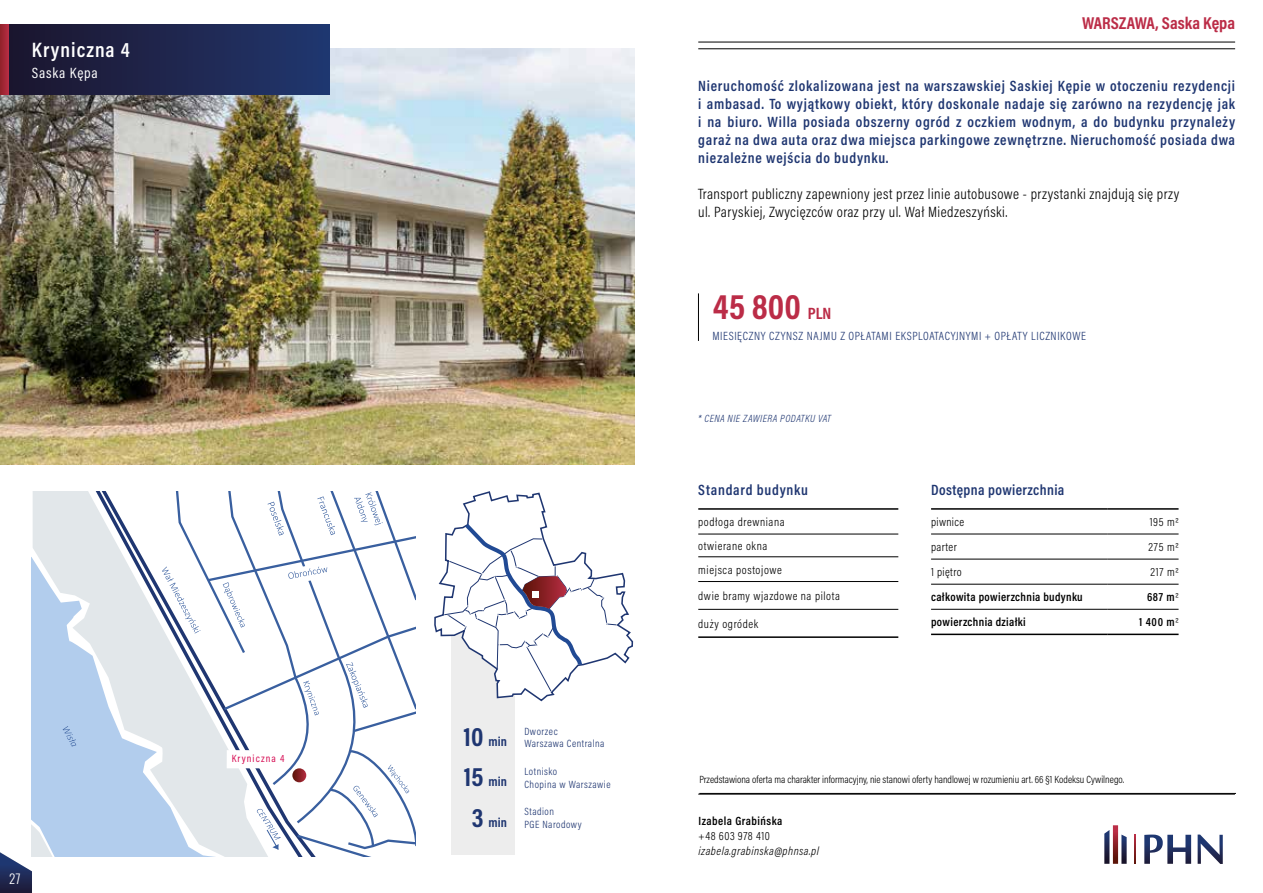
<style>
.page{position:relative;width:1263px;height:893px;background:#fff}
.page>*{position:absolute;margin:0;border:0;box-sizing:border-box;transform-origin:0 0}
.t1{font:700 36px "Acumin Pro Cond";color:#bb2c47}
.t2{font:600 21px "Acumin Pro Cond";letter-spacing:.05em;color:#fff}
.t3{font:700 17.4px "Acumin Pro Cond";color:#bb2c47}
.t4{font:600 15px/18px "Acumin Pro Cond";letter-spacing:.05em;color:#1f3671;text-align:justify}
.t5{font:300 15px/18px "Acumin Pro Cond";letter-spacing:.03em;color:#000}
.t6{font:600 15px "Acumin Pro Cond";letter-spacing:.025em;color:#1f3671}
.t7{font:15px "Acumin Pro Cond";letter-spacing:.05em;color:#fff}
.t8{font:700 13.2px "Acumin Pro Cond";color:#1f3671}
.t9{font:300 12.9px "Oswald";color:#fff}
.t10{font:300 12px/23.9px "Acumin Pro Cond";letter-spacing:.05em;color:#000}
.t11{font:600 12px "Acumin Pro Cond";letter-spacing:.03em;color:#000}
.t12{font:300 12px "Acumin Pro Cond";letter-spacing:.05em;color:#1f3671}
.t13{font:italic 300 12px "Acumin Pro Cond";letter-spacing:.04em;color:#000}
.t14{font:300 12px "Acumin Pro Cond";letter-spacing:.03em;color:#000}
.t15{font:300 10.5px "Acumin Pro Cond";color:#000}
.t16{font:300 10.5px/12.6px "Acumin Pro Cond";letter-spacing:.05em;color:#1f3671}
.t17{font:italic 300 10.5px "Acumin Pro Cond";letter-spacing:.05em;color:#1f3671}
.t18{font:10.5px "Acumin Pro Cond";letter-spacing:.105em;color:#d60b52}
.s1{font-size:27px}
.s2{font-size:16.5px}
.s3{font-weight:300}
</style>
<div class="page">
<svg style="left:1134px;top:834px;width:1px;height:30px"></svg>
<svg style="left:1104px;top:830px;width:5px;height:34px"></svg>
<svg style="left:1113px;top:825px;width:5px;height:39px"></svg>
<svg style="left:1121px;top:835px;width:6px;height:29px"></svg>
<svg style="left:1144px;top:835px;width:47px;height:29px"></svg>
<svg style="left:1197px;top:834px;width:26px;height:30px"></svg>
<hr style="left:698px;top:42px;width:537px;height:1px;background:#000">
<hr style="left:699px;top:793px;width:537px;height:1px;background:#000">
<img style="left:0;top:49px;width:634px;height:416px">
<div style="left:0;top:24px;width:330px;height:71px;background:linear-gradient(to right,#1c142b,#21376f)"></div>
<svg style="left:0;top:24px;width:9px;height:71px"></svg>
<hr style="left:931px;top:508px;width:177px;height:2px;background:#000">
<hr style="left:1108px;top:508px;width:70px;height:2px;background:#000">
<hr style="left:931px;top:634px;width:177px;height:1px;background:#000">
<hr style="left:1108px;top:634px;width:70px;height:1px;background:#000">
<hr style="left:931px;top:534px;width:177px;height:1px;background:#000">
<hr style="left:1108px;top:534px;width:70px;height:1px;background:#000">
<hr style="left:931px;top:559px;width:177px;height:1px;background:#000">
<hr style="left:1108px;top:559px;width:70px;height:1px;background:#000">
<hr style="left:931px;top:584px;width:177px;height:1px;background:#000">
<hr style="left:1108px;top:584px;width:70px;height:1px;background:#000">
<hr style="left:931px;top:609px;width:177px;height:1px;background:#000">
<hr style="left:1108px;top:609px;width:70px;height:1px;background:#000">
<hr style="left:698px;top:508px;width:200px;height:2px;background:#000">
<hr style="left:698px;top:636px;width:200px;height:2px;background:#000">
<hr style="left:698px;top:534px;width:200px;height:1px;background:#000">
<hr style="left:698px;top:556px;width:200px;height:1px;background:#000">
<hr style="left:698px;top:581px;width:200px;height:1px;background:#000">
<hr style="left:698px;top:609px;width:200px;height:1px;background:#000">
<div style="left:451px;top:607px;width:63px;height:248px;background:#ededed"></div>
<svg style="left:33px;top:491px;width:129px;height:365px;background:#cbdaeb"></svg>
<svg style="left:0;top:823px;width:55px;height:70px"></svg>
<svg style="left:63px;top:726px;width:13px;height:20px"></svg>
<svg style="left:162px;top:491px;width:254px;height:365px"></svg>
<hr style="left:698px;top:49px;width:537px;height:1px;background:#000">
<svg style="left:434px;top:491px;width:200px;height:211px"></svg>
<hr style="left:698px;top:293px;width:1px;height:48px;background:#000">
<hr style="left:698px;top:794px;width:537px;height:1px;background:#000">
<h2 class="t2" style="left:32px;top:36px;width:99px">Kryniczna 4</h2>
<p class="t7" style="left:32px;top:63px;width:67px">Saska Kępa</p>
<p class="t9" style="left:9px;top:867px;width:13px">27</p>
<p class="t18" style="left:232px;top:752px;width:54px">Kryniczna 4</p>
<p class="t8" style="left:464px;top:732px;width:45px"><span class="s1">10</span> min</p>
<p class="t8" style="left:464px;top:773px;width:44px"><span class="s1">15</span> min</p>
<p class="t8" style="left:472px;top:813px;width:37px"><span class="s1">3</span> min</p>
<p class="t16" style="left:524px;top:725px;width:82px">Dworzec<br>Warszawa Centralna</p>
<p class="t16" style="left:524px;top:765px;width:88px">Lotnisko<br>Chopina w Warszawie</p>
<p class="t16" style="left:524px;top:805px;width:59px">Stadion<br>PGE Narodowy</p>
<p class="t3" style="left:1082px;top:12px;width:154px">WARSZAWA, Saska Kępa</p>
<p class="t4" style="left:698px;top:76px;width:538px">Nieruchomość zlokalizowana jest na warszawskiej Saskiej Kępie w otoczeniu rezydencji i ambasad. To wyjątkowy obiekt, który doskonale nadaje się zarówno na rezydencję jak i na biuro. Willa posiada obszerny ogród z oczkiem wodnym, a do budynku przynależy garaż na dwa auta oraz dwa miejsca parkingowe zewnętrzne. Nieruchomość posiada dwa niezależne wejścia do budynku.</p>
<p class="t5" style="left:698px;top:184px;width:483px">Transport publiczny zapewniony jest przez linie autobusowe - przystanki znajdują się przy ul. Paryskiej, Zwycięzców oraz przy ul. Wał Miedzeszyński.</p>
<h1 class="t1" style="left:713px;top:283px;width:120px">45 800 <span class="s2">PLN</span></h1>
<p class="t12" style="left:712px;top:328px;width:375px">MIESIĘCZNY CZYNSZ NAJMU Z OPŁATAMI EKSPLOATACYJNYMI + OPŁATY LICZNIKOWE</p>
<p class="t17" style="left:698px;top:412px;width:134px">* CENA NIE ZAWIERA PODATKU VAT</p>
<p class="t4" style="left:698px;top:480px;width:111px">Standard budynku</p>
<p class="t10" style="left:698px;top:510px;width:88px">podłoga drewniana otwierane okna miejsca postojowe</p>
<p class="t10" style="left:698px;top:584px;width:143px">dwie bramy wjazdowe na pilota</p>
<p class="t10" style="left:698px;top:611px;width:62px">duży ogródek</p>
<p class="t6" style="left:931px;top:480px;width:135px">Dostępna powierzchnia</p>
<p class="t14" style="left:931px;top:514px;width:35px">piwnice</p>
<p class="t10" style="left:1150px;top:510px;width:30px">195 m2</p>
<p class="t10" style="left:931px;top:535px;width:27px">parter</p>
<p class="t10" style="left:1148px;top:535px;width:32px">275 m2</p>
<p class="t10" style="left:931px;top:560px;width:32px">1 piętro</p>
<p class="t10" style="left:1150px;top:560px;width:29px">217 m2</p>
<p class="t11" style="left:931px;top:589px;width:153px">całkowita powierzchnia budynku</p>
<p class="t11" style="left:1147px;top:589px;width:33px">687 m<span class="s3">2</span></p>
<p class="t11" style="left:931px;top:614px;width:96px">powierzchnia działki</p>
<p class="t11" style="left:1139px;top:614px;width:41px">1 400 m<span class="s3">2</span></p>
<p class="t15" style="left:699px;top:772px;width:426px">Przedstawiona oferta ma charakter informacyjny, nie stanowi oferty handlowej w rozumieniu art. 66 §1 Kodeksu Cywilnego.</p>
<p class="t11" style="left:699px;top:813px;width:85px">Izabela Grabińska</p>
<p class="t10" style="left:699px;top:824px;width:73px">+48 603 978 410</p>
<p class="t13" style="left:699px;top:843px;width:122px">izabela.grabinska@phnsa.pl</p>
</div>
